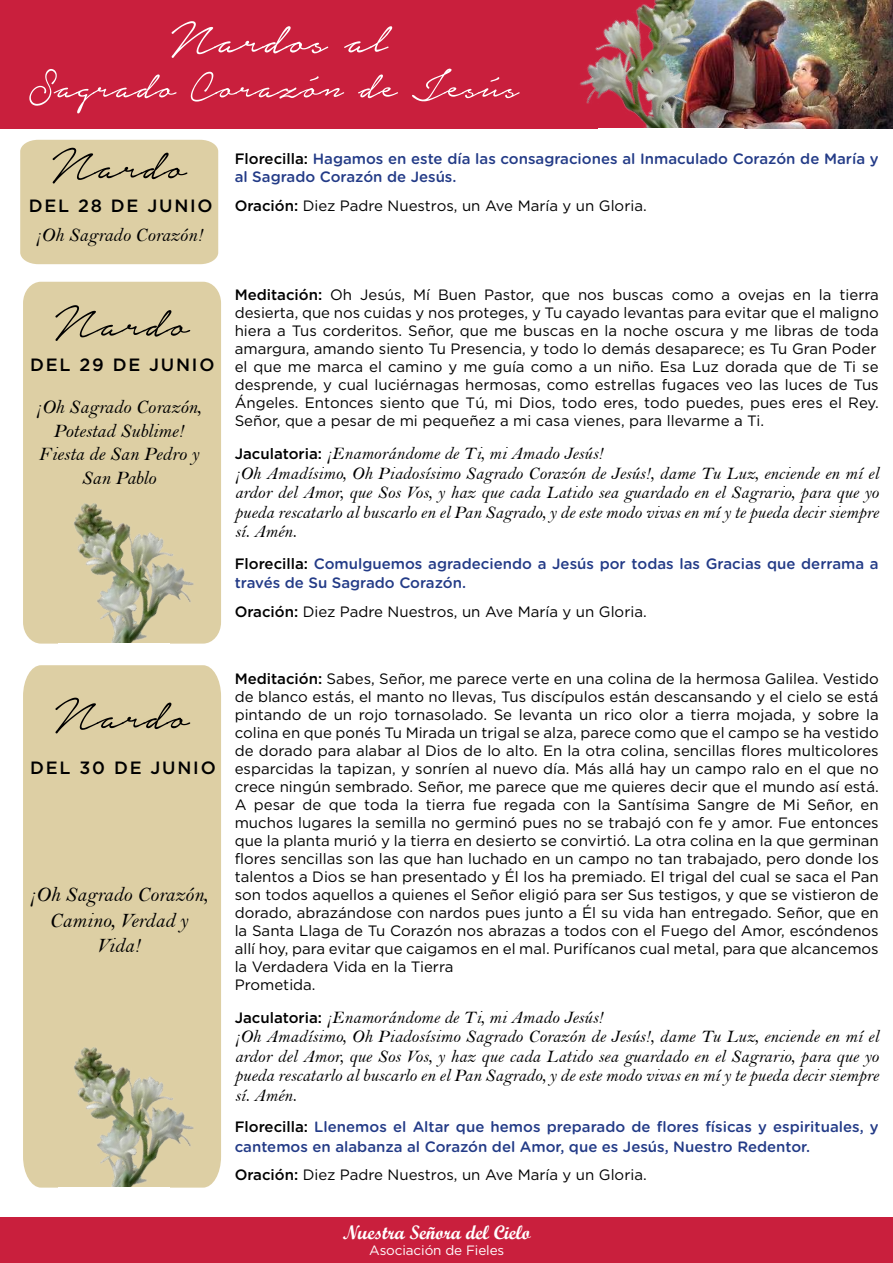
<style>
.page{position:relative;width:893px;height:1263px;background:#fff}
.page>*{position:absolute;margin:0;border:0;box-sizing:border-box;transform-origin:0 0}
.t1{font:58.5px "Notera Personal Use Only";color:#fff}
.t2{font:57px "Notera Personal Use Only";color:#000}
.t3{font:51px "Notera Personal Use Only";color:#fff}
.t4{font:21px/25.2px "Bell MT Italic";color:#000;text-align:center}
.t5{font:19.5px/23.4px "Bell MT Italic";color:#000;text-align:center}
.t6{font:19.5px "Script MT Bold";letter-spacing:-.01em;color:#fff}
.t7{font:18px/19.5px "Bell MT Italic";color:#000}
.t8{font:500 17.85px "Gotham";letter-spacing:.1em;color:#000}
.t9{font:15px/18px "Gotham";color:#000}
.t10{font:500 15px/19.5px "Gotham Rounded";color:#233b87}
.t11{font:13.5px "Gotham";letter-spacing:-.01em;color:#fff}
.s1{font-family:"Gotham";color:#000}
.s2{font-weight:500}
.s3{font-family:"Gotham";font-weight:500;font-size:15px}
</style>
<div class="page">
<div style="left:20px;top:140px;width:198px;height:124px;background:#ddcfa4"></div>
<div style="left:0;top:0;width:893px;height:128px;background:#c91f3d"></div>
<div style="left:0;top:1217px;width:893px;height:46px;background:#c91f3d"></div>
<div style="left:23px;top:282px;width:198px;height:164px;background:#ddcfa4"></div>
<img style="left:23px;top:446px;width:198px;height:198px">
<div style="left:23px;top:665px;width:198px;height:325px;background:#ddcfa4"></div>
<img style="left:23px;top:990px;width:198px;height:198px">
<div style="left:58px;top:1187px;width:111px;height:29px;background:#fff"></div>
<img style="left:808px;top:0;width:85px;height:128px">
<img style="left:519px;top:0;width:289px;height:129px">
<h1 class="t1" style="left:171px;top:10px;width:218px">Nardos al</h1>
<h3 class="t3" style="left:29px;top:61px;width:491px">Sagrado Corazón de Jesús</h3>
<h2 class="t2" style="left:52px;top:137px;width:136px">Nardo</h2>
<p class="t8" style="left:29px;top:195px;width:185px">DEL 28 DE JUNIO</p>
<h3 class="t5" style="left:35px;top:223px;width:169px">¡Oh Sagrado Corazón!</h3>
<p class="t10" style="left:235px;top:149px;width:645px;line-height:18px"><span class="s1">Florecilla:</span> Hagamos en este día las consagraciones al Inmaculado Corazón de María y al Sagrado Corazón de Jesús.</p>
<p class="t9" style="left:235px;top:196px;width:413px"><span class="s2">Oración:</span> Diez Padre Nuestros, un Ave María y un Gloria.</p>
<h2 class="t2" style="left:55px;top:295px;width:136px">Nardo</h2>
<p class="t8" style="left:30px;top:354px;width:186px">DEL 29 DE JUNIO</p>
<h3 class="t5" style="left:36px;top:395px;width:167px">¡Oh Sagrado Corazón,<br>Potestad Sublime!<br>Fiesta de San Pedro y<br>San Pablo</h3>
<p class="t9" style="left:235px;top:286px;width:646px"><span class="s2">Meditación:</span> Oh Jesús, Mí Buen Pastor, que nos buscas como a ovejas en la tierra desierta, que nos cuidas y nos proteges, y Tu cayado levantas para evitar que el maligno hiera a Tus corderitos. Señor, que me buscas en la noche oscura y me libras de toda amargura, amando siento Tu Presencia, y todo lo demás desaparece; es Tu Gran Poder el que me marca el camino y me guía como a un niño. Esa Luz dorada que de Ti se desprende, y cual luciérnagas hermosas, como estrellas fugaces veo las luces de Tus Ángeles. Entonces siento que Tú, mi Dios, todo eres, todo puedes, pues eres el Rey.<br>Señor, que a pesar de mi pequeñez a mi casa vienes, para llevarme a Ti.</p>
<p class="t7" style="left:235px;top:444px;width:646px"><span class="s3">Jaculatoria:</span> ¡Enamorándome de Ti, mi Amado Jesús!<br>¡Oh Amadísimo, Oh Piadosísimo Sagrado Corazón de Jesús!, dame Tu Luz, enciende en mí el ardor del Amor, que Sos Vos, y haz que cada Latido sea guardado en el Sagrario, para que yo pueda rescatarlo al buscarlo en el Pan Sagrado, y de este modo vivas en mí y te pueda decir siempre sí. Amén.</p>
<p class="t10" style="left:235px;top:553px;width:645px"><span class="s1">Florecilla:</span> Comulguemos agradeciendo a Jesús por todas las Gracias que derrama a través de Su Sagrado Corazón.</p>
<p class="t9" style="left:235px;top:602px;width:413px"><span class="s2">Oración:</span> Diez Padre Nuestros, un Ave María y un Gloria.</p>
<h2 class="t2" style="left:55px;top:687px;width:136px">Nardo</h2>
<p class="t8" style="left:30px;top:757px;width:187px">DEL 30 DE JUNIO</p>
<h3 class="t4" style="left:30px;top:882px;width:180px">¡Oh Sagrado Corazón,<br>Camino, Verdad y<br>Vida!</h3>
<p class="t9" style="left:235px;top:669px;width:646px"><span class="s2">Meditación:</span> Sabes, Señor, me parece verte en una colina de la hermosa Galilea. Vestido de blanco estás, el manto no llevas, Tus discípulos están descansando y el cielo se está pintando de un rojo tornasolado. Se levanta un rico olor a tierra mojada, y sobre la colina en que ponés Tu Mirada un trigal se alza, parece como que el campo se ha vestido de dorado para alabar al Dios de lo alto. En la otra colina, sencillas flores multicolores esparcidas la tapizan, y sonríen al nuevo día. Más allá hay un campo ralo en el que no crece ningún sembrado. Señor, me parece que me quieres decir que el mundo así está.<br>A pesar de que toda la tierra fue regada con la Santísima Sangre de Mi Señor, en muchos lugares la semilla no germinó pues no se trabajó con fe y amor. Fue entonces que la planta murió y la tierra en desierto se convirtió. La otra colina en la que germinan flores sencillas son las que han luchado en un campo no tan trabajado, pero donde los talentos a Dios se han presentado y Él los ha premiado. El trigal del cual se saca el Pan son todos aquellos a quienes el Señor eligió para ser Sus testigos, y que se vistieron de dorado, abrazándose con nardos pues junto a Él su vida han entregado. Señor, que en la Santa Llaga de Tu Corazón nos abrazas a todos con el Fuego del Amor, escóndenos allí hoy, para evitar que caigamos en el mal. Purifícanos cual metal, para que alcancemos la Verdadera Vida en la Tierra<br>Prometida.</p>
<p class="t7" style="left:235px;top:1007px;width:646px"><span class="s3">Jaculatoria:</span> ¡Enamorándome de Ti, mi Amado Jesús!<br>¡Oh Amadísimo, Oh Piadosísimo Sagrado Corazón de Jesús!, dame Tu Luz, enciende en mí el ardor del Amor, que Sos Vos, y haz que cada Latido sea guardado en el Sagrario, para que yo pueda rescatarlo al buscarlo en el Pan Sagrado, y de este modo vivas en mí y te pueda decir siempre sí. Amén.</p>
<p class="t10" style="left:235px;top:1116px;width:646px"><span class="s1">Florecilla:</span> Llenemos el Altar que hemos preparado de flores físicas y espirituales, y cantemos en alabanza al Corazón del Amor, que es Jesús, Nuestro Redentor.</p>
<p class="t9" style="left:235px;top:1166px;width:413px"><span class="s2">Oración:</span> Diez Padre Nuestros, un Ave María y un Gloria.</p>
<h3 class="t6" style="left:343px;top:1220px;width:190px">Nuestra Señora del Cielo</h3>
<p class="t11" style="left:369px;top:1243px;width:137px">Asociación de Fieles</p>
</div>
